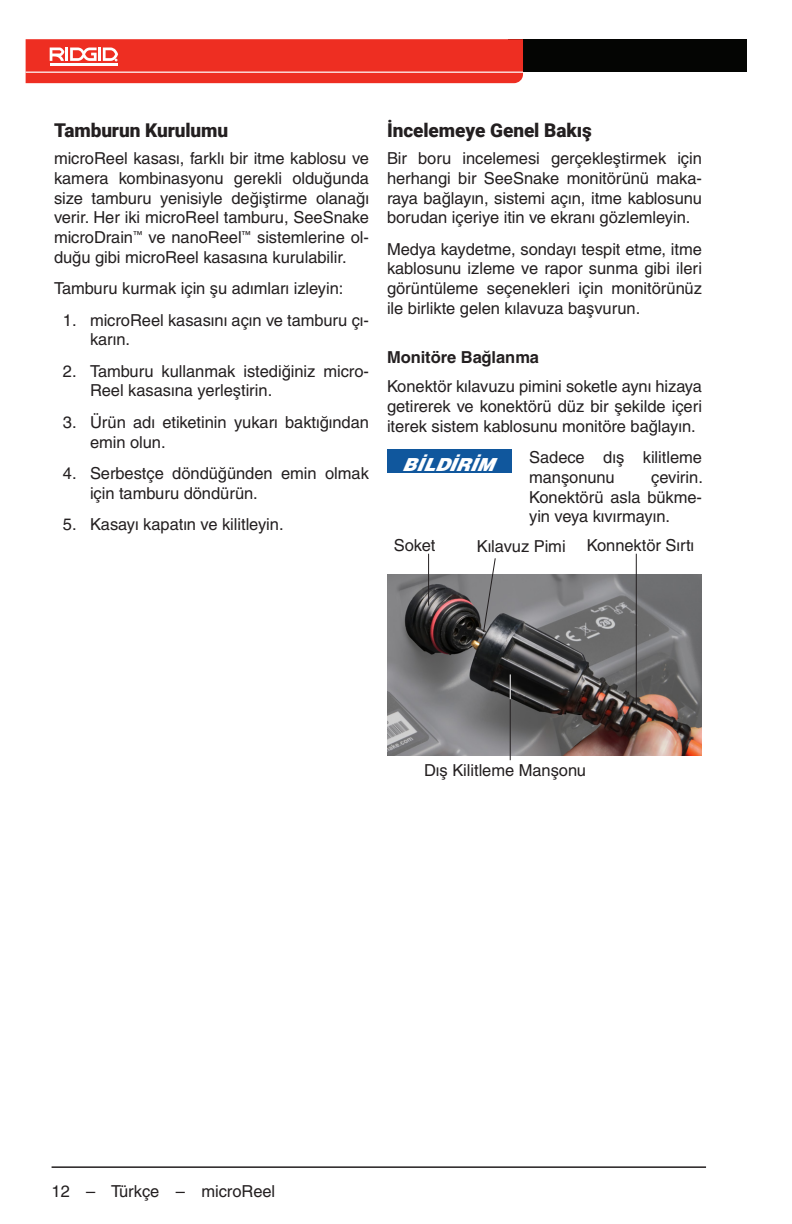
<style>
.page{position:relative;width:792px;height:1224px;background:#fff}
.page>*{position:absolute;margin:0;border:0;box-sizing:border-box;transform-origin:0 0}
.Head_2____h2_-_half{font:900 19px "Roboto";letter-spacing:-.005em;color:#231f20}
.Notice_White{font:italic 900 18px "Helvetica LT Pro";letter-spacing:-.005em;color:#fff}
.Basic_Normal___bn{font:16.4px/19.8px "Helvetica LT Pro";letter-spacing:-.005em;color:#231f20;text-align:justify}
.Basic_Normal_Right{font:16.4px "Helvetica LT Pro";letter-spacing:-.005em;color:#231f20}
.Head_3___h3_-_half{font:700 16.4px "Helvetica LT Pro";letter-spacing:-.005em;color:#231f20}
</style>
<div class="page">
<hr style="left:52px;top:1166px;width:654px;height:2px;background:#231f20">
<div style="left:508px;top:39px;width:238px;height:33px;background:#040503"></div>
<svg style="left:26px;top:39px;width:497px;height:44px;background:#ef3b30"></svg>
<div style="left:387px;top:450px;width:124px;height:23px;background:#10579d"></div>
<img style="left:387px;top:574px;width:315px;height:182px">
<svg style="left:482px;top:558px;width:14px;height:75px"></svg>
<hr style="left:428px;top:554px;width:1px;height:52px;background:#231f20">
<hr style="left:510px;top:675px;width:1px;height:85px;background:#231f20">
<hr style="left:636px;top:554px;width:1px;height:152px;background:#231f20">
<svg style="left:510px;top:674px;width:1px;height:25px"></svg>
<p class="Head_2____h2_-_half" style="left:54px;top:117px;width:176px">Tamburun Kurulumu</p>
<p class="Basic_Normal___bn" style="left:54px;top:148px;width:317px">microReel kasası, farklı bir itme kablosu ve kamera kombinasyonu gerekli olduğunda size tamburu yenisiyle değiştirme olanağı verir. Her iki microReel tamburu, SeeSnake microDrain<sup>™</sup> ve nanoReel<sup>™</sup> sistemlerine ol&shy;duğu gibi microReel kasasına kurulabilir.</p>
<p class="Basic_Normal___bn" style="left:54px;top:279px;width:291px">Tamburu kurmak için şu adımları izleyin:</p>
<p class="Basic_Normal___bn" style="left:90px;top:310px;width:281px;text-indent:-27px">1. microReel kasasını açın ve tamburu çı&shy;karın.</p>
<p class="Basic_Normal___bn" style="left:90px;top:361px;width:281px;text-indent:-27px">2. Tamburu kullanmak istediğiniz micro-<br>Reel kasasına yerleştirin.</p>
<p class="Basic_Normal___bn" style="left:90px;top:412px;width:280px;text-indent:-27px">3. Ürün adı etiketinin yukarı baktığından emin olun.</p>
<p class="Basic_Normal___bn" style="left:90px;top:463px;width:281px;text-indent:-27px">4. Serbestçe döndüğünden emin olmak için tamburu döndürün.</p>
<p class="Basic_Normal___bn" style="left:63px;top:514px;width:222px">5. Kasayı kapatın ve kilitleyin.</p>
<p class="Head_2____h2_-_half" style="left:387px;top:117px;width:206px">İncelemeye Genel Bakış</p>
<p class="Basic_Normal___bn" style="left:387px;top:148px;width:317px">Bir boru incelemesi gerçekleştirmek için herhangi bir SeeSnake monitörünü maka&shy;raya bağlayın, sistemi açın, itme kablosunu borudan içeriye itin ve ekranı gözlemleyin.</p>
<p class="Basic_Normal___bn" style="left:387px;top:239px;width:317px">Medya kaydetme, sondayı tespit etme, itme kablosunu izleme ve rapor sunma gibi ileri görüntüleme seçenekleri için monitörünüz ile birlikte gelen kılavuza başvurun.</p>
<p class="Head_3___h3_-_half" style="left:387px;top:348px;width:154px">Monitöre Bağlanma</p>
<p class="Basic_Normal___bn" style="left:387px;top:376px;width:317px">Konektör kılavuzu pimini soketle aynı hizaya getirerek ve konektörü düz bir şekilde içeri iterek sistem kablosunu monitöre bağlayın.</p>
<p class="Notice_White" style="left:402px;top:453px;width:93px">BİLDİRİM</p>
<p class="Basic_Normal___bn" style="left:529px;top:447px;width:174px">Sadece dış kilitleme manşonunu</p>
<p class="Basic_Normal___bn" style="left:529px;top:467px;width:175px;text-indent:122px">çevirin.<br>Konektörü asla bükme&shy;yin veya kıvırmayın.</p>
<p class="Basic_Normal_Right" style="left:477px;top:537px;width:90px">Kılavuz Pimi</p>
<p class="Basic_Normal_Right" style="left:587px;top:536px;width:109px">Konnektör Sırtı</p>
<p class="Basic_Normal_Right" style="left:394px;top:536px;width:43px">Soket</p>
<p class="Basic_Normal_Right" style="left:424px;top:761px;width:164px">Dış Kilitleme Manşonu</p>
<p class="Basic_Normal___bn" style="left:52px;top:1181px;width:225px">12 – Türkçe – microReel</p>
</div>
